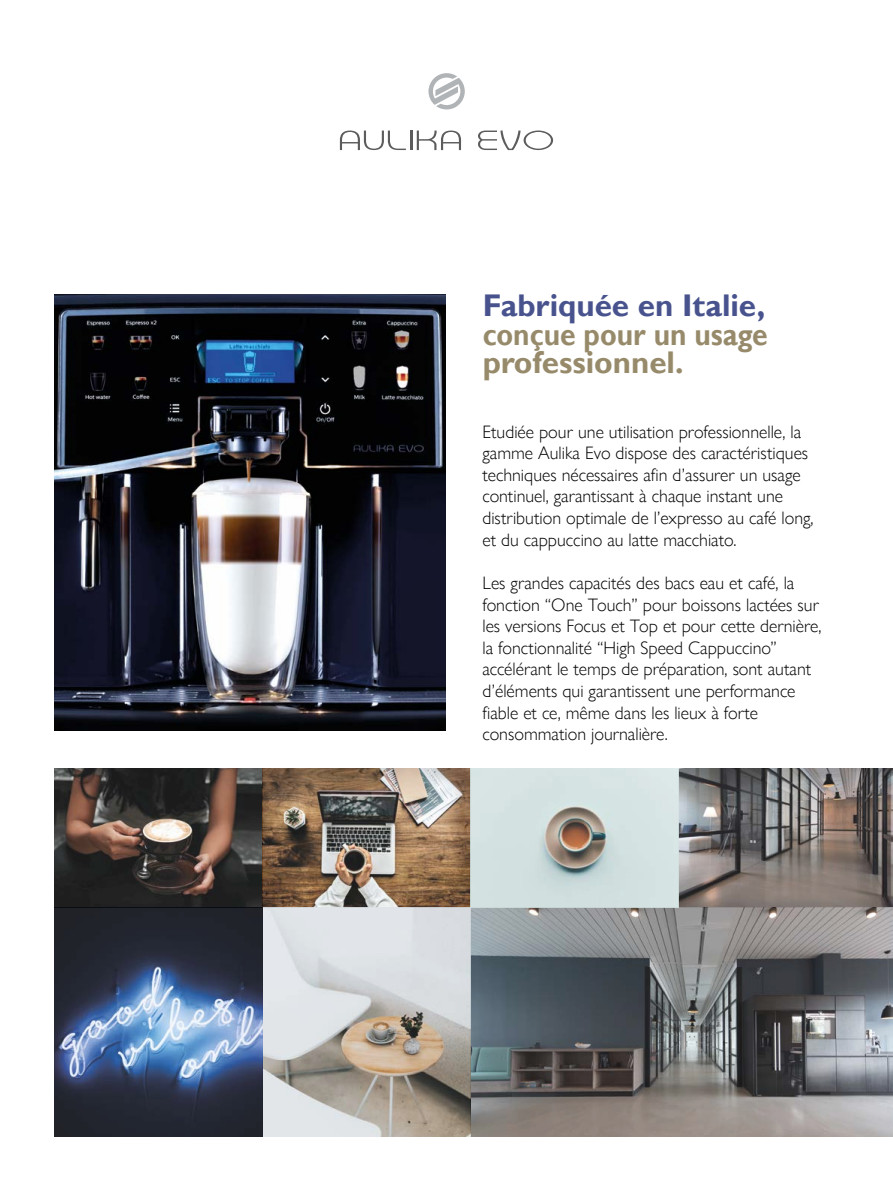
<style>
.page{position:relative;width:893px;height:1191px;background:#fff}
.page>*{position:absolute;margin:0;border:0;box-sizing:border-box;transform-origin:0 0}
.t1{font:700 31.35px/28.5px "Gill Sans";color:#857650;scale:.9 1}
.t2{font:700 31.35px "Gill Sans";color:#28347a}
.t3{font:300 18px/21.6px "Gill Sans Nova";color:#000}
</style>
<div class="page">
<img style="left:54px;top:768px;width:839px;height:369px">
<img style="left:54px;top:295px;width:392px;height:435px">
<svg style="left:428px;top:73px;width:37px;height:36px"></svg>
<hr style="left:410px;top:130px;width:2px;height:20px;background:#000">
<svg style="left:417px;top:130px;width:44px;height:20px"></svg>
<svg style="left:478px;top:130px;width:75px;height:20px"></svg>
<svg style="left:340px;top:130px;width:66px;height:20px"></svg>
<h1 class="t2" style="left:482px;top:287px;width:284px">Fabriquée en Italie,</h1>
<h1 class="t1" style="left:482px;top:321px;width:319px">conçue pour un usage professionnel.</h1>
<p class="t3" style="left:482px;top:421px;width:333px">Etudiée pour une utilisation professionnelle, la gamme Aulika Evo dispose des caractéristiques techniques nécessaires afin d’assurer un usage continuel, garantissant à chaque instant une distribution optimale de l’expresso au café long, et du cappuccino au latte macchiato.</p>
<p class="t3" style="left:482px;top:572px;width:341px">Les grandes capacités des bacs eau et café, la fonction “One Touch” pour boissons lactées sur les versions Focus et Top et pour cette dernière, la fonctionnalité “High Speed Cappuccino” accélérant le temps de préparation, sont autant d’éléments qui garantissent une performance fiable et ce, même dans les lieux à forte consommation journalière.</p>
</div>
